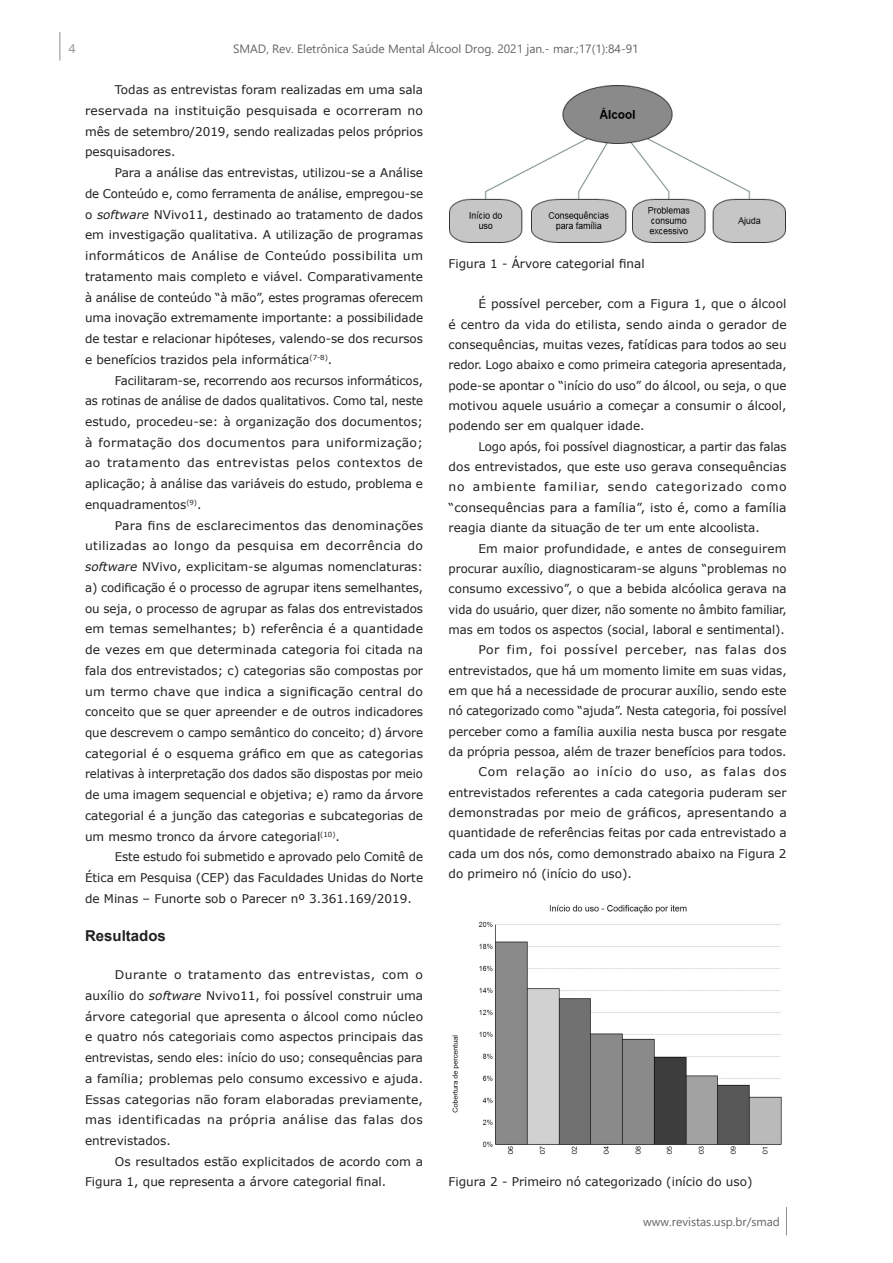
<style>
.page{position:relative;width:893px;height:1263px;background:#fff}
.page>*{position:absolute;margin:0;border:0;box-sizing:border-box;transform-origin:0 0}
.SUB1{font:700 15px "Arial";color:#231f20}
.t1{font:13.5px "Geneva Normal";color:#6c6d70}
.Texto{font:12px/20.7px "Verdana";color:#231f20;text-align:justify}
.t2{font:12px "Segoe UI";color:#231f20}
.Tit_fig{font:12px "Verdana";color:#231f20}
.s1{font-style:italic}
</style>
<div class="page">
<svg style="left:786px;top:1207px;width:1px;height:28px"></svg>
<svg style="left:60px;top:32px;width:1px;height:29px"></svg>
<img style="left:450px;top:86px;width:336px;height:157px">
<img style="left:452px;top:904px;width:330px;height:251px">
<p class="t1" style="left:68px;top:42px;width:9px">4</p>
<p class="t2" style="left:233px;top:38px;width:407px">SMAD, Rev. Eletrônica Saúde Mental Álcool Drog. 2021 jan.- mar.;17(1):84-91</p>
<p class="Texto" style="left:85px;top:79px;width:340px;text-indent:30px">Todas as entrevistas foram realizadas em uma sala reservada na instituição pesquisada e ocorreram no mês de setembro/2019, sendo realizadas pelos próprios pesquisadores.</p>
<p class="Texto" style="left:85px;top:162px;width:340px;text-indent:30px">Para a análise das entrevistas, utilizou-se a Análise de Conteúdo e, como ferramenta de análise, empregou-se o <span class="s1">software</span> NVivo11, destinado ao tratamento de dados em investigação qualitativa. A utilização de programas informáticos de Análise de Conteúdo possibilita um tratamento mais completo e viável. Comparativamente à análise de conteúdo “à mão”, estes programas oferecem uma inovação extremamente importante: a possibilidade de testar e relacionar hipóteses, valendo-se dos recursos e benefícios trazidos pela informática<sup>(7-8)</sup>.</p>
<p class="Texto" style="left:85px;top:370px;width:340px;text-indent:30px">Facilitaram-se, recorrendo aos recursos informáticos, as rotinas de análise de dados qualitativos. Como tal, neste estudo, procedeu-se: à organização dos documentos; à formatação dos documentos para uniformização; ao tratamento das entrevistas pelos contextos de aplicação; à análise das variáveis do estudo, problema e enquadramentos<sup>(9)</sup>.</p>
<p class="Texto" style="left:85px;top:515px;width:340px;text-indent:30px">Para fins de esclarecimentos das denominações utilizadas ao longo da pesquisa em decorrência do <span class="s1">software</span> NVivo, explicitam-se algumas nomenclaturas: a) codificação é o processo de agrupar itens semelhantes, ou seja, o processo de agrupar as falas dos entrevistados em temas semelhantes; b) referência é a quantidade de vezes em que determinada categoria foi citada na fala dos entrevistados; c) categorias são compostas por um termo chave que indica a significação central do conceito que se quer apreender e de outros indicadores que descrevem o campo semântico do conceito; d) árvore categorial é o esquema gráfico em que as categorias relativas à interpretação dos dados são dispostas por meio de uma imagem sequencial e objetiva; e) ramo da árvore categorial é a junção das categorias e subcategorias de um mesmo tronco da árvore categorial<sup>(10)</sup>.</p>
<p class="Texto" style="left:85px;top:846px;width:340px;text-indent:30px">Este estudo foi submetido e aprovado pelo Comitê de Ética em Pesquisa (CEP) das Faculdades Unidas do Norte de Minas – Funorte sob o Parecer nº 3.361.169/2019.</p>
<p class="SUB1" style="left:85px;top:925px;width:82px">Resultados</p>
<p class="Texto" style="left:85px;top:964px;width:340px;text-indent:30px">Durante o tratamento das entrevistas, com o auxílio do <span class="s1">software</span> Nvivo11, foi possível construir uma árvore categorial que apresenta o álcool como núcleo e quatro nós categoriais como aspectos principais das entrevistas, sendo eles: início do uso; consequências para a família; problemas pelo consumo excessivo e ajuda.<br>Essas categorias não foram elaboradas previamente, mas identificadas na própria análise das falas dos entrevistados.</p>
<p class="Texto" style="left:85px;top:1151px;width:340px;text-indent:30px">Os resultados estão explicitados de acordo com a<br>Figura 1, que representa a árvore categorial final.</p>
<p class="Tit_fig" style="left:449px;top:255px;width:198px">Figura 1 - Árvore categorial final</p>
<p class="Texto" style="left:449px;top:294px;width:340px;text-indent:30px">É possível perceber, com a Figura 1, que o álcool é centro da vida do etilista, sendo ainda o gerador de consequências, muitas vezes, fatídicas para todos ao seu redor. Logo abaixo e como primeira categoria apresentada, pode-se apontar o “início do uso” do álcool, ou seja, o que motivou aquele usuário a começar a consumir o álcool, podendo ser em qualquer idade.</p>
<p class="Texto" style="left:449px;top:436px;width:340px;text-indent:30px">Logo após, foi possível diagnosticar, a partir das falas dos entrevistados, que este uso gerava consequências no ambiente familiar, sendo categorizado como “consequências para a família”, isto é, como a família reagia diante da situação de ter um ente alcoolista.</p>
<p class="Texto" style="left:449px;top:538px;width:340px;text-indent:30px">Em maior profundidade, e antes de conseguirem procurar auxílio, diagnosticaram-se alguns “problemas no consumo excessivo”, o que a bebida alcóolica gerava na vida do usuário, quer dizer, não somente no âmbito familiar, mas em todos os aspectos (social, laboral e sentimental).</p>
<p class="Texto" style="left:449px;top:639px;width:340px;text-indent:30px">Por fim, foi possível perceber, nas falas dos entrevistados, que há um momento limite em suas vidas, em que há a necessidade de procurar auxílio, sendo este nó categorizado como “ajuda”. Nesta categoria, foi possível perceber como a família auxilia nesta busca por resgate da própria pessoa, além de trazer benefícios para todos.</p>
<p class="Texto" style="left:449px;top:762px;width:340px;text-indent:30px">Com relação ao início do uso, as falas dos entrevistados referentes a cada categoria puderam ser demonstradas por meio de gráficos, apresentando a quantidade de referências feitas por cada entrevistado a cada um dos nós, como demonstrado abaixo na Figura 2 do primeiro nó (início do uso).</p>
<p class="Tit_fig" style="left:449px;top:1174px;width:305px">Figura 2 - Primeiro nó categorizado (início do uso)</p>
<p class="t2" style="left:643px;top:1210px;width:138px">www.revistas.usp.br/smad</p>
</div>
